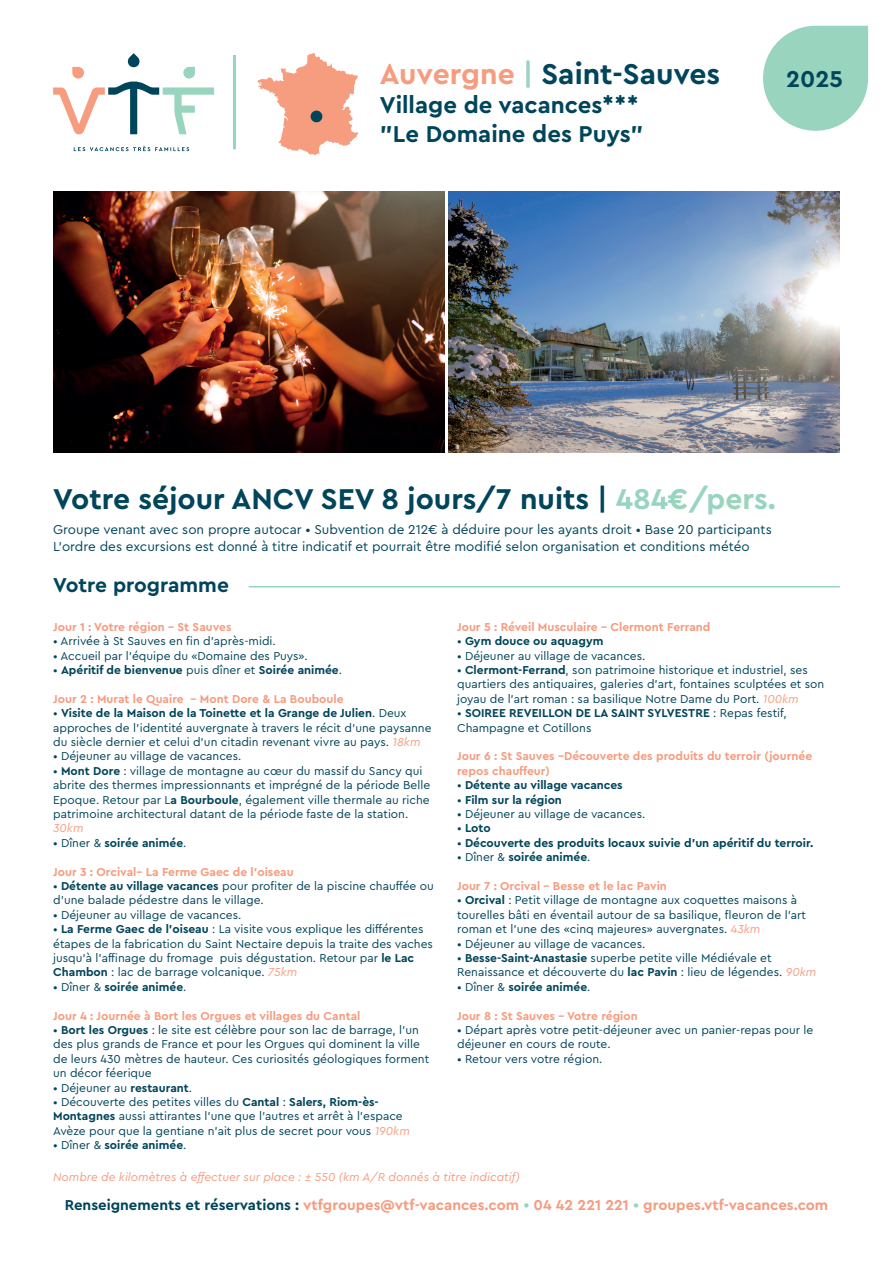
<style>
.page{position:relative;width:893px;height:1263px;background:#fff}
.page>*{position:absolute;margin:0;border:0;box-sizing:border-box;transform-origin:0 0}
.t1{font:700 30px "Cera PRO";color:#01455b}
.t2{font:700 24px/28.8px "Cera PRO";color:#01455b}
.t3{font:700 21px "Cera PRO";color:#01455b}
.t4{font:700 15px "Cera PRO";color:#f69c7f}
.t5{font:13.5px/16.2px "Cera PRO";color:#01455b}
.t6{font:12px/14.4px "Cera PRO";color:#01455b}
.t7{font:700 12px/14.4px "Cera PRO";color:#f69c7f}
.t8{font:700 12px "Cera PRO";color:#01455b}
.t9{font:italic 12px "Cera Pro";color:#f69c7f}
.s1{color:#f69c7f}
.s2{color:#99d4be}
.s3{font-weight:400}
.s4{font-weight:700}
.s5{font-family:"Cera Pro";font-style:italic;color:#f69c7f}
.s6{color:#01455b}
.s7{font-weight:500;color:#99d4be}
</style>
<div class="page">
<hr style="left:249px;top:586px;width:591px;height:1px;background:#99d4be">
<svg style="left:74px;top:146px;width:115px;height:5px"></svg>
<svg style="left:53px;top:53px;width:161px;height:81px"></svg>
<hr style="left:233px;top:55px;width:3px;height:94px;background:#99d4be">
<img style="left:449px;top:191px;width:391px;height:262px">
<img style="left:53px;top:191px;width:391px;height:262px">
<svg style="left:763px;top:26px;width:105px;height:105px"></svg>
<svg style="left:258px;top:53px;width:100px;height:102px"></svg>
<div style="left:311px;top:111px;width:11px;height:11px;background:#01455b;border-radius:50%"></div>
<div style="left:311px;top:111px;width:11px;height:11px;border:2px solid #01455b;border-radius:50%"></div>
<h1 class="t1" style="left:380px;top:54px;width:342px"><span class="s1">Auvergne</span> <span class="s2">|</span> Saint-Sauves</h1>
<h2 class="t2" style="left:380px;top:89px;width:265px">Village de vacances*** "Le Domaine des Puys"</h2>
<h2 class="t2" style="left:786px;top:64px;width:58px">2025</h2>
<h1 class="t1" style="left:53px;top:479px;width:724px">Votre séjour ANCV SEV 8 jours/7 nuits | <span class="s2">484€/pers.</span></h1>
<p class="t5" style="left:53px;top:521px;width:720px">Groupe venant avec son propre autocar • Subvention de 212€ à déduire pour les ayants droit • Base 20 participants<br>L’ordre des excursions est donné à titre indicatif et pourrait être modifié selon organisation et conditions météo</p>
<h3 class="t3" style="left:53px;top:571px;width:177px">Votre programme</h3>
<p class="t7" style="left:53px;top:619px;width:180px">Jour 1 : Votre région - St Sauves</p>
<p class="t6" style="left:53px;top:633px;width:224px">• Arrivée à St Sauves en fin d’après-midi.</p>
<p class="t6" style="left:53px;top:648px;width:256px">• Accueil par l’équipe du «Domaine des Puys».</p>
<p class="t8" style="left:53px;top:662px;width:290px"><span class="s3">•</span> Apéritif de bienvenue <span class="s3">puis dîner et</span> Soirée animée<span class="s3">.</span></p>
<p class="t7" style="left:53px;top:691px;width:292px">Jour 2 : Murat le Quaire – Mont Dore &amp; La Bouboule</p>
<p class="t6" style="left:53px;top:705px;width:380px">• <span class="s4">Visite de la Maison de la Toinette et la Grange de Julien</span>. Deux approches de l’identité auvergnate à travers le récit d’une paysanne du siècle dernier et celui d’un citadin revenant vivre au pays. <span class="s5">18km</span></p>
<p class="t6" style="left:53px;top:749px;width:190px">• Déjeuner au village de vacances.</p>
<p class="t6" style="left:53px;top:763px;width:379px">• <span class="s4">Mont Dore</span> : village de montagne au cœur du massif du Sancy qui abrite des thermes impressionnants et imprégné de la période Belle Epoque. Retour par L<span class="s4">a Bourboule</span>, également ville thermale au riche patrimoine architectural datant de la période faste de la station.</p>
<p class="t9" style="left:53px;top:820px;width:32px">30km</p>
<p class="t8" style="left:53px;top:835px;width:135px"><span class="s3">• Dîner &amp;</span> soirée animée<span class="s3">.</span></p>
<p class="t7" style="left:53px;top:864px;width:242px">Jour 3 : Orcival– La Ferme Gaec de l’oiseau</p>
<p class="t6" style="left:53px;top:878px;width:382px">• <span class="s4">Détente au village vacances</span> pour profiter de la piscine chauffée ou d’une balade pédestre dans le village.</p>
<p class="t6" style="left:53px;top:907px;width:190px">• Déjeuner au village de vacances.</p>
<p class="t6" style="left:53px;top:921px;width:381px">• <span class="s4">La Ferme Gaec de l’oiseau</span> : La visite vous explique les différentes étapes de la fabrication du Saint Nectaire depuis la traite des vaches jusqu’à l’affinage du fromage puis dégustation. Retour par <span class="s4">le Lac Chambon</span> : lac de barrage volcanique. <span class="s5">75km</span></p>
<p class="t8" style="left:53px;top:979px;width:135px"><span class="s3">• Dîner &amp;</span> soirée animée<span class="s3">.</span></p>
<p class="t7" style="left:53px;top:1008px;width:309px">Jour 4 : Journée à Bort les Orgues et villages du Cantal</p>
<p class="t6" style="left:53px;top:1022px;width:378px">• <span class="s4">Bort les Orgues</span> : le site est célèbre pour son lac de barrage, l’un des plus grands de France et pour les Orgues qui dominent la ville de leurs 430 mètres de hauteur. Ces curiosités géologiques forment un décor féerique</p>
<p class="t6" style="left:53px;top:1080px;width:140px">• Déjeuner au <span class="s4">restaurant</span>.</p>
<p class="t6" style="left:53px;top:1094px;width:358px">• Découverte des petites villes du <span class="s4">Cantal</span> : <span class="s4">Salers, Riom-ès-<br>Montagnes</span> aussi attirantes l’une que l’autres et arrêt à l’espace<br>Avèze pour que la gentiane n’ait plus de secret pour vous <span class="s5">190km</span></p>
<p class="t8" style="left:53px;top:1137px;width:135px"><span class="s3">• Dîner &amp;</span> soirée animée<span class="s3">.</span></p>
<p class="t7" style="left:457px;top:619px;width:255px">Jour 5 : Réveil Musculaire - Clermont Ferrand</p>
<p class="t8" style="left:457px;top:633px;width:148px"><span class="s3">•</span> Gym douce ou aquagym</p>
<p class="t6" style="left:457px;top:648px;width:190px">• Déjeuner au village de vacances.</p>
<p class="t6" style="left:457px;top:662px;width:369px">• <span class="s4">Clermont-Ferrand</span>, son patrimoine historique et industriel, ses quartiers des antiquaires, galeries d’art, fontaines sculptées et son joyau de l’art roman : sa basilique Notre Dame du Port. <span class="s5">100km</span></p>
<p class="t6" style="left:457px;top:705px;width:331px">• <span class="s4">SOIREE REVEILLON DE LA SAINT SYLVESTRE</span> : Repas festif,<br>Champagne et Cotillons</p>
<p class="t7" style="left:457px;top:749px;width:357px">Jour 6 : St Sauves –Découverte des produits du terroir (journée repos chauffeur)</p>
<p class="t8" style="left:457px;top:777px;width:167px"><span class="s3">•</span> Détente au village vacances</p>
<p class="t8" style="left:457px;top:792px;width:106px"><span class="s3">•</span> Film sur la région</p>
<p class="t6" style="left:457px;top:806px;width:190px">• Déjeuner au village de vacances.</p>
<p class="t8" style="left:457px;top:820px;width:35px"><span class="s3">•</span> Loto</p>
<p class="t8" style="left:457px;top:835px;width:358px"><span class="s3">•</span> Découverte des produits locaux suivie d’un apéritif du terroir.</p>
<p class="t8" style="left:457px;top:849px;width:135px"><span class="s3">• Dîner &amp;</span> soirée animée<span class="s3">.</span></p>
<p class="t7" style="left:457px;top:878px;width:211px">Jour 7 : Orcival - Besse et le lac Pavin</p>
<p class="t6" style="left:457px;top:893px;width:351px">• <span class="s4">Orcival</span> : Petit village de montagne aux coquettes maisons à tourelles bâti en éventail autour de sa basilique, fleuron de l’art roman et l’une des «cinq majeures» auvergnates. <span class="s5">43km</span></p>
<p class="t6" style="left:457px;top:936px;width:190px">• Déjeuner au village de vacances.</p>
<p class="t6" style="left:457px;top:950px;width:361px">• <span class="s4">Besse-Saint-Anastasie</span> superbe petite ville Médiévale et<br>Renaissance et découverte du <span class="s4">lac Pavin</span> : lieu de légendes. <span class="s5">90km</span></p>
<p class="t8" style="left:457px;top:979px;width:135px"><span class="s3">• Dîner &amp;</span> soirée animée<span class="s3">.</span></p>
<p class="t7" style="left:457px;top:1008px;width:182px">Jour 8 : St Sauves - Votre région</p>
<p class="t6" style="left:457px;top:1022px;width:358px">• Départ après votre petit-déjeuner avec un panier-repas pour le déjeuner en cours de route.</p>
<p class="t6" style="left:457px;top:1051px;width:147px">• Retour vers votre région.</p>
<p class="t9" style="left:53px;top:1169px;width:468px">Nombre de kilomètres à effectuer sur place : ± 550 (km A/R donnés à titre indicatif)</p>
<p class="t4" style="left:65px;top:1195px;width:765px"><span class="s6">Renseignements et réservations :</span> vtfgroupes@vtf-vacances.com <span class="s7">•</span> 04 42 221 221 <span class="s7">•</span> groupes.vtf-vacances.com</p>
</div>
